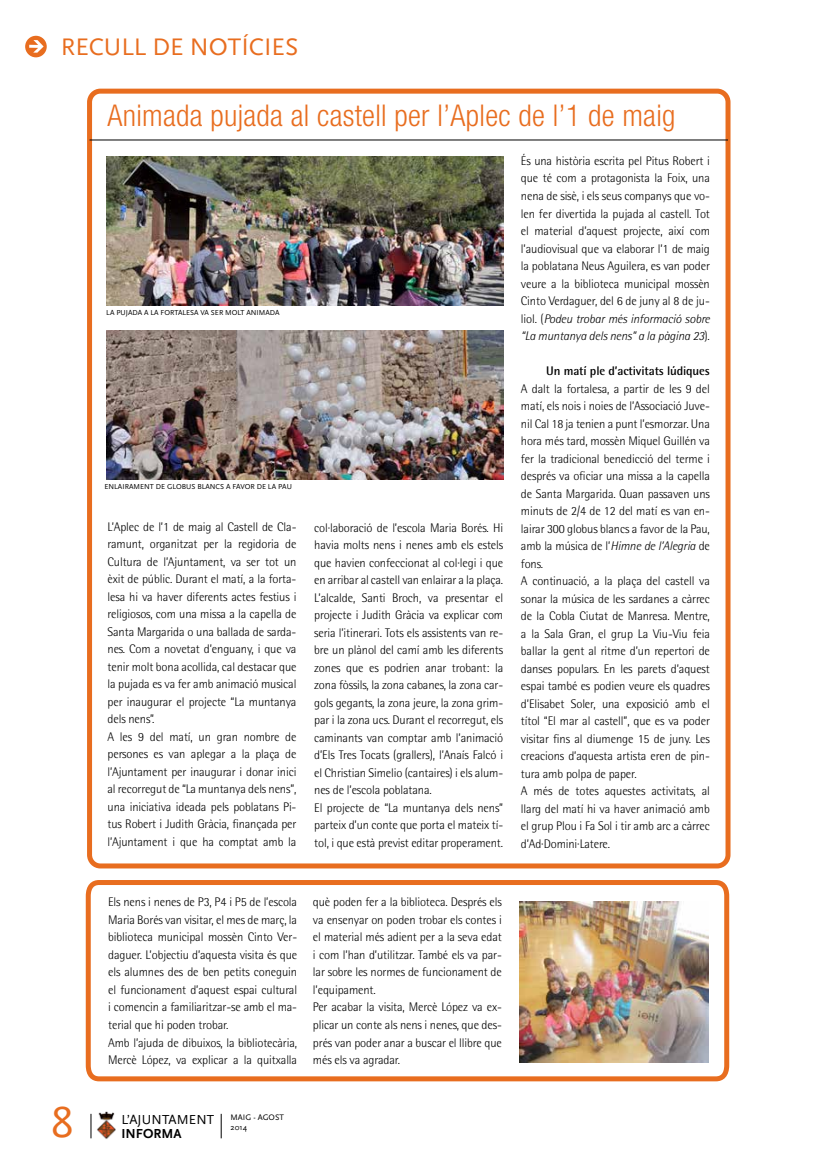
<style>
.page{position:relative;width:815px;height:1170px;background:#fff}
.page>*{position:absolute;margin:0;border:0;box-sizing:border-box;transform-origin:0 0}
.t1{font:45px "Scala Sans";color:#e86d1f}
.t2{font:300 condensed 30px "Helvetica Neue LT";letter-spacing:.01em;color:#e86d1f}
.t3{font:25px "Scala Sans";color:#e86d1f}
.t4{font:13.62px "Scala Sans";letter-spacing:.01em;color:#000}
.t5{font:700 13.62px "Scala Sans";color:#000}
.t6{font:300 12.5px/17.5px "Rotis Semi Sans";letter-spacing:-.01em;color:#000}
.t7{font:700 12.5px "Rotis Semi Sans";letter-spacing:-.01em;color:#000}
.t8{font:8.38px/10px "Scala Sans";color:#000}
.t9{font:7.5px "Scala Sans";color:#000}
.s1{font-style:italic}
</style>
<div class="page">
<div style="left:25px;top:36px;width:22px;height:21px;background:#e86d1f;border-radius:50%"></div>
<svg style="left:29px;top:40px;width:15px;height:13px"></svg>
<svg style="left:91px;top:1113px;width:1px;height:25px"></svg>
<svg style="left:221px;top:1113px;width:1px;height:25px"></svg>
<img style="left:97px;top:1111px;width:19px;height:28px">
<div style="left:87px;top:89px;width:643px;height:779px;border:5px solid #e86d1f;border-radius:11px"></div>
<svg style="left:85px;top:880px;width:645px;height:202px"></svg>
<hr style="left:90px;top:140px;width:638px;height:1px;background:#000">
<img style="left:106px;top:157px;width:397px;height:148px">
<img style="left:106px;top:331px;width:397px;height:148px">
<img style="left:520px;top:901px;width:189px;height:161px">
<h3 class="t3" style="left:61px;top:33px;width:239px">RECULL DE NOTÍCIES</h3>
<h2 class="t2" style="left:108px;top:98px;width:569px">Animada pujada al castell per l’Aplec de l’1 de maig</h2>
<h1 class="t1" style="left:51px;top:1098px;width:24px">8</h1>
<p class="t9" style="left:106px;top:309px;width:175px">LA PUJADA A LA FORTALESA VA SER MOLT ANIMADA</p>
<p class="t9" style="left:105px;top:483px;width:189px">ENLAIRAMENT DE GLOBUS BLANCS A FAVOR DE LA PAU</p>
<p class="t6" style="left:108px;top:517px;width:191px">L’Aplec de l’1 de maig al Castell de Cla&shy;ramunt, organitzat per la regidoria de Cultura de l’Ajuntament, va ser tot un èxit de públic. Durant el matí, a la forta&shy;lesa hi va haver diferents actes festius i religiosos, com una missa a la capella de Santa Margarida o una ballada de sarda&shy;nes. Com a novetat d’enguany, i que va tenir molt bona acollida, cal destacar que la pujada es va fer amb animació musical per inaugurar el projecte “La muntanya dels nens”.<br>A les 9 del matí, un gran nombre de persones es van aplegar a la plaça de l’Ajuntament per inaugurar i donar inici al recorregut de “La muntanya dels nens”, una iniciativa ideada pels poblatans Pi&shy;tus Robert i Judith Gràcia, finançada per l’Ajuntament i que ha comptat amb la</p>
<p class="t6" style="left:314px;top:518px;width:191px">col·laboració de l’escola Maria Borés. Hi havia molts nens i nenes amb els estels que havien confeccionat al col·legi i que en arribar al castell van enlairar a la plaça.<br>L’alcalde, Santi Broch, va presentar el projecte i Judith Gràcia va explicar com seria l’itinerari. Tots els assistents van re&shy;bre un plànol del camí amb les diferents zones que es podrien anar trobant: la zona fòssils, la zona cabanes, la zona car&shy;gols gegants, la zona jeure, la zona grim&shy;par i la zona ucs. Durant el recorregut, els caminants van comptar amb l’animació d’Els Tres Tocats (grallers), l’Anaís Falcó i el Christian Simelio (cantaires) i els alum&shy;nes de l’escola poblatana.<br>El projecte de “La muntanya dels nens” parteix d’un conte que porta el mateix tí&shy;tol, i que està previst editar properament.</p>
<p class="t6" style="left:521px;top:152px;width:191px;text-align:justify">És una història escrita pel Pitus Robert i que té com a protagonista la Foix, una nena de sisè, i els seus companys que vo&shy;len fer divertida la pujada al castell. Tot el material d’aquest projecte, així com l’audiovisual que va elaborar l’1 de maig la poblatana Neus Aguilera, es van poder veure a la biblioteca municipal mossèn Cinto Verdaguer, del 6 de juny al 8 de ju&shy;liol. (<span class="s1">Podeu trobar més informació sobre “La muntanya dels nens” a la pàgina 23</span>).</p>
<p class="t7" style="left:546px;top:363px;width:165px">Un matí ple d’activitats lúdiques</p>
<p class="t6" style="left:521px;top:379px;width:191px">A dalt la fortalesa, a partir de les 9 del matí, els nois i noies de l’Associació Juve&shy;nil Cal 18 ja tenien a punt l’esmorzar. Una hora més tard, mossèn Miquel Guillén va fer la tradicional benedicció del terme i després va oficiar una missa a la capella de Santa Margarida. Quan passaven uns minuts de 2/4 de 12 del matí es van en&shy;lairar 300 globus blancs a favor de la Pau, amb la música de l’<span class="s1">Himne de l’Alegria</span> de fons.<br>A continuació, a la plaça del castell va sonar la música de les sardanes a càrrec de la Cobla Ciutat de Manresa. Mentre, a la Sala Gran, el grup La Viu-Viu feia ballar la gent al ritme d’un repertori de danses populars. En les parets d’aquest espai també es podien veure els quadres d’Elisabet Soler, una exposició amb el títol “El mar al castell”, que es va poder visitar fins al diumenge 15 de juny. Les creacions d’aquesta artista eren de pin&shy;tura amb polpa de paper.<br>A més de totes aquestes activitats, al llarg del matí hi va haver animació amb el grup Plou i Fa Sol i tir amb arc a càrrec d’Ad·Domini·Latere.</p>
<p class="t6" style="left:108px;top:893px;width:190px">Els nens i nenes de P3, P4 i P5 de l’escola Maria Borés van visitar, el mes de març, la biblioteca municipal mossèn Cinto Ver&shy;daguer. L’objectiu d’aquesta visita és que els alumnes des de ben petits coneguin el funcionament d’aquest espai cultural i comencin a familiaritzar-se amb el ma&shy;terial que hi poden trobar.<br>Amb l’ajuda de dibuixos, la bibliotecària, Mercè López, va explicar a la quitxalla</p>
<p class="t6" style="left:313px;top:893px;width:190px">què poden fer a la biblioteca. Després els va ensenyar on poden trobar els contes i el material més adient per a la seva edat i com l’han d’utilitzar. També els va par&shy;lar sobre les normes de funcionament de l’equipament.<br>Per acabar la visita, Mercè López va ex&shy;plicar un conte als nens i nenes, que des&shy;prés van poder anar a buscar el llibre que més els va agradar.</p>
<p class="t4" style="left:122px;top:1112px;width:94px">L’AJUNTAMENT</p>
<p class="t5" style="left:122px;top:1125px;width:61px">INFORMA</p>
<p class="t8" style="left:231px;top:1112px;width:55px">MAIG - AGOST<br>2014</p>
</div>
